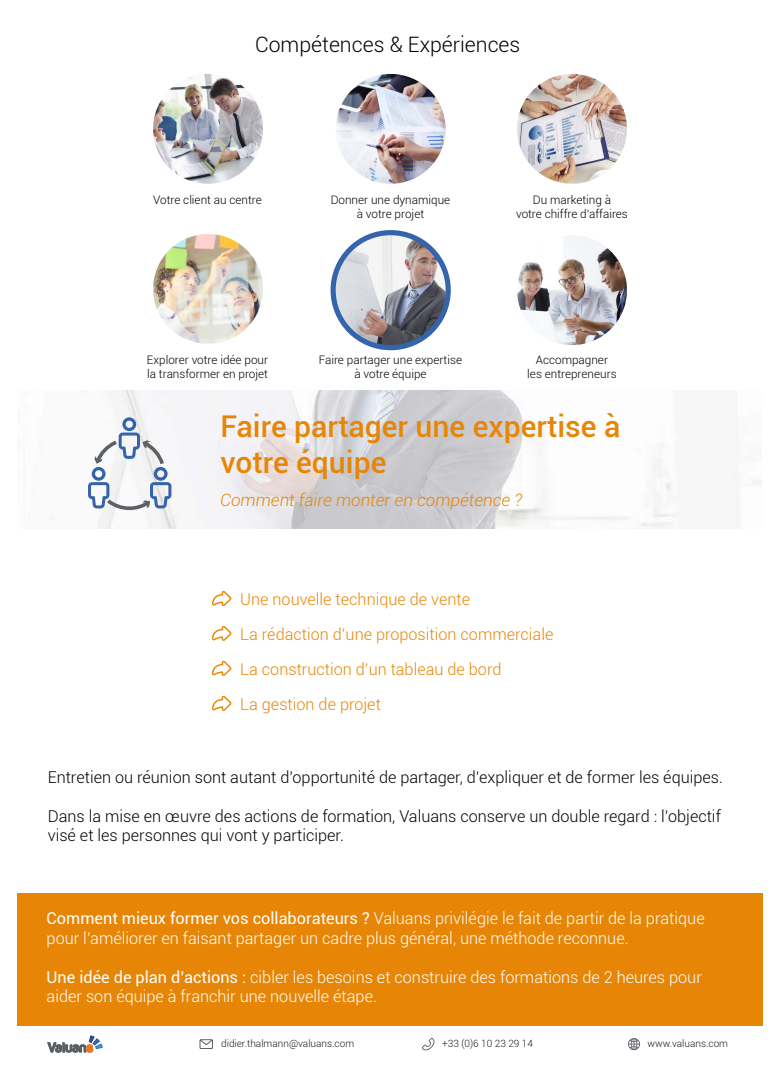
<style>
.page{position:relative;width:780px;height:1081px;background:#fff}
.page>*{position:absolute;margin:0;border:0;box-sizing:border-box;transform-origin:0 0}
.t1{font:500 30px/36px "Roboto";color:#e78606}
.t2{font:300 21.25px "Roboto";color:#000}
.t3{font:italic 300 17.12px "Roboto";color:#e78606}
.t4{font:300 16.25px/19.5px "Roboto";color:#fff}
.t5{font:300 16.25px/19.5px "Roboto";color:#000}
.t6{font:300 16.25px/35px "Roboto";color:#e78606}
.t7{font:300 11.75px/14px "Roboto";color:#000;text-align:center}
.t8{font:300 10px "Roboto";color:#1d1d1b}
.s1{font-weight:400}
</style>
<div class="page">
<img style="left:49px;top:391px;width:712px;height:137px">
<div style="left:17px;top:893px;width:745px;height:132px;background:#e78606"></div>
<svg style="left:212px;top:591px;width:19px;height:15px"></svg>
<svg style="left:212px;top:626px;width:19px;height:15px"></svg>
<svg style="left:212px;top:661px;width:19px;height:15px"></svg>
<svg style="left:212px;top:696px;width:19px;height:15px"></svg>
<svg style="left:88px;top:417px;width:83px;height:93px"></svg>
<svg style="left:47px;top:1035px;width:55px;height:17px"></svg>
<svg style="left:199px;top:1039px;width:14px;height:10px"></svg>
<svg style="left:422px;top:1038px;width:12px;height:12px"></svg>
<svg style="left:628px;top:1038px;width:12px;height:12px"></svg>
<div style="left:330px;top:230px;width:121px;height:120px;border:10px solid #3564ac;border-radius:50%"></div>
<img style="left:517px;top:235px;width:110px;height:110px;border-radius:55px">
<img style="left:336px;top:235px;width:109px;height:110px;border-radius:55px">
<img style="left:153px;top:234px;width:110px;height:109px">
<img style="left:517px;top:74px;width:110px;height:110px;border-radius:55px">
<img style="left:153px;top:74px;width:110px;height:110px;border-radius:55px">
<img style="left:336px;top:74px;width:109px;height:110px;border-radius:55px">
<h2 class="t2" style="left:255px;top:30px;width:267px">Compétences &amp; Expériences</h2>
<p class="t7" style="left:153px;top:193px;width:110px">Votre client au centre</p>
<p class="t7" style="left:330px;top:193px;width:121px">Donner une dynamique à votre projet</p>
<p class="t7" style="left:516px;top:193px;width:113px">Du marketing à<br>votre chiffre d’affaires</p>
<p class="t7" style="left:147px;top:353px;width:123px;text-align:left">Explorer votre idée pour la transformer en projet</p>
<p class="t7" style="left:319px;top:353px;width:145px">Faire partager une expertise à votre équipe</p>
<p class="t7" style="left:527px;top:353px;width:91px">Accompagner les entrepreneurs</p>
<h1 class="t1" style="left:220px;top:407px;width:401px">Faire partager une expertise à votre équipe</h1>
<p class="t3" style="left:220px;top:488px;width:303px">Comment faire monter en compétence ?</p>
<p class="t6" style="left:240px;top:581px;width:314px">Une nouvelle technique de vente<br>La rédaction d’une proposition commerciale La construction d’un tableau de bord<br>La gestion de projet</p>
<p class="t5" style="left:48px;top:766px;width:676px">Entretien ou réunion sont autant d’opportunité de partager, d’expliquer et de former les équipes.</p>
<p class="t5" style="left:48px;top:805px;width:674px">Dans la mise en œuvre des actions de formation, Valuans conserve un double regard : l’objectif visé et les personnes qui vont y participer.</p>
<p class="t4" style="left:47px;top:908px;width:659px"><span class="s1">Comment mieux former vos collaborateurs ?</span> Valuans privilégie le fait de partir de la pratique pour l’améliorer en faisant partager un cadre plus général, une méthode reconnue.</p>
<p class="t4" style="left:47px;top:966px;width:656px"><span class="s1">Une idée de plan d’actions :</span> cibler les besoins et construire des formations de 2 heures pour aider son équipe à franchir une nouvelle étape.</p>
<p class="t8" style="left:221px;top:1036px;width:135px">didier.thalmann@valuans.com</p>
<p class="t8" style="left:442px;top:1036px;width:92px">+33 (0)6 10 23 29 14</p>
<p class="t8" style="left:647px;top:1036px;width:82px">www.valuans.com</p>
</div>
